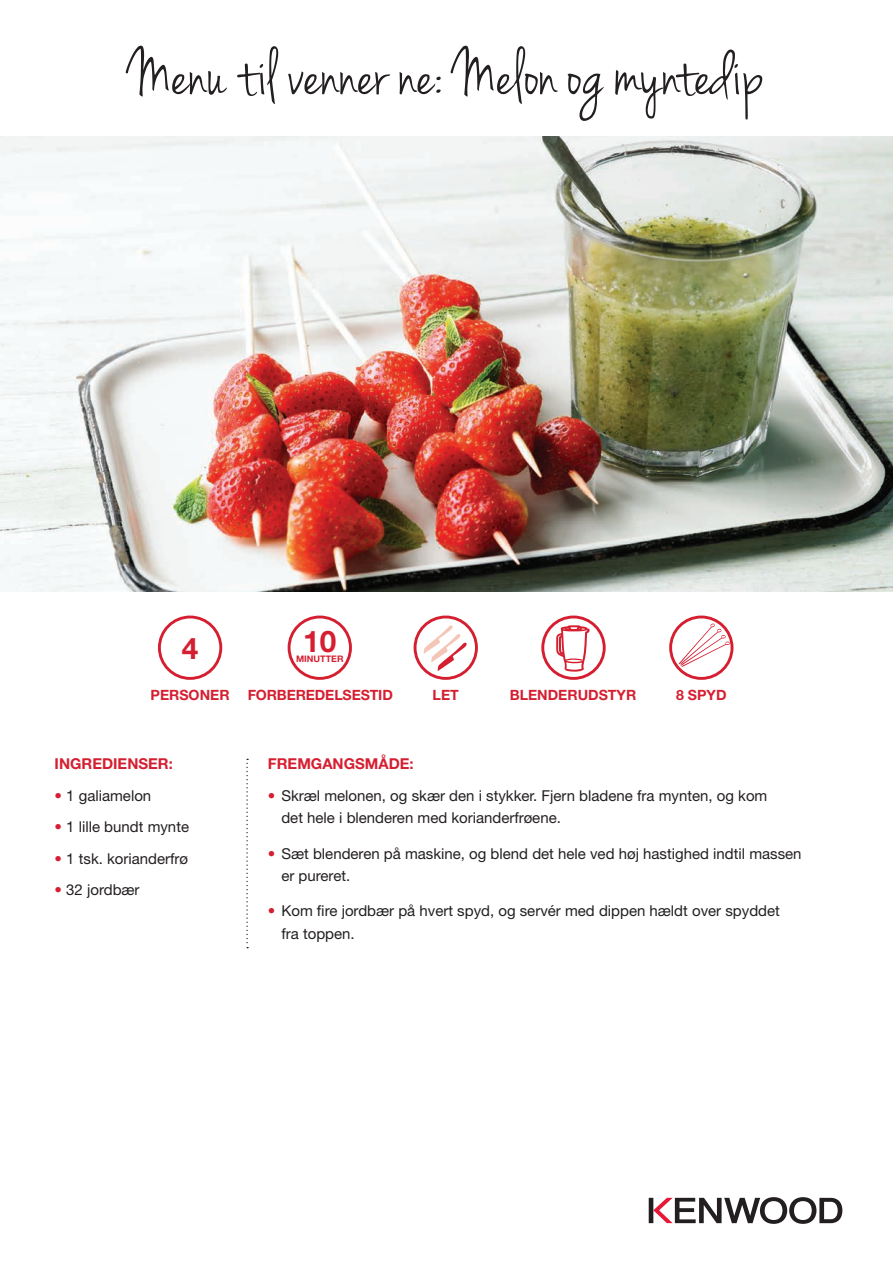
<style>
.page{position:relative;width:893px;height:1263px;background:#fff}
.page>*{position:absolute;margin:0;border:0;box-sizing:border-box;transform-origin:0 0}
.t1{font:69px "Jenna Sue";color:#231f20}
.t2{font:700 29.7px "Helvetica Neue LT Std";color:#d51f31}
.t3{font:15px/22.5px "Helvetica Neue LT Std";color:#231f20}
.t4{font:700 15px "Helvetica Neue LT Std";color:#d51f31}
.t5{font:700 14.1px "Helvetica Neue LT Std";color:#d51f31}
.t6{font:700 9px "Helvetica Neue LT Std";color:#d51f31}
.s1{color:#d51f31}
</style>
<div class="page">
<img style="left:0;top:137px;width:893px;height:454px">
<svg style="left:246px;top:759px;width:2px;height:189px"></svg>
<div style="left:288px;top:615px;width:64px;height:65px;border:3px solid #d51f31;border-radius:50%"></div>
<div style="left:158px;top:615px;width:64px;height:65px;border:3px solid #d51f31;border-radius:50%"></div>
<div style="left:541px;top:615px;width:65px;height:65px;border:3px solid #d51f31;border-radius:50%"></div>
<svg style="left:556px;top:625px;width:34px;height:47px"></svg>
<div style="left:414px;top:615px;width:64px;height:65px;border:3px solid #d51f31;border-radius:50%"></div>
<svg style="left:423px;top:625px;width:44px;height:46px"></svg>
<svg style="left:649px;top:1197px;width:193px;height:27px"></svg>
<div style="left:669px;top:615px;width:64px;height:65px;border:3px solid #d51f31;border-radius:50%"></div>
<svg style="left:679px;top:623px;width:51px;height:44px"></svg>
<p class="t1" style="left:129px;top:34px;width:637px">Menu til venner ne: Melon og myntedip</p>
<p class="t2" style="left:182px;top:630px;width:18px">4</p>
<p class="t5" style="left:151px;top:686px;width:81px">PERSONER</p>
<p class="t2" style="left:303px;top:623px;width:35px">10</p>
<p class="t6" style="left:296px;top:654px;width:49px">MINUTTER</p>
<p class="t5" style="left:248px;top:686px;width:147px">FORBEREDELSESTID</p>
<p class="t5" style="left:433px;top:686px;width:28px">LET</p>
<p class="t5" style="left:510px;top:686px;width:128px">BLENDERUDSTYR</p>
<p class="t5" style="left:676px;top:686px;width:52px">8 SPYD</p>
<p class="t4" style="left:55px;top:755px;width:120px">INGREDIENSER:</p>
<p class="t3" style="left:55px;top:784px;width:98px"><span class="s1">•</span> 1 galiamelon</p>
<p class="t3" style="left:55px;top:816px;width:136px"><span class="s1">•</span> 1 lille bundt mynte</p>
<p class="t3" style="left:55px;top:847px;width:135px"><span class="s1">•</span> 1 tsk. korianderfrø</p>
<p class="t3" style="left:55px;top:879px;width:87px"><span class="s1">•</span> 32 jordbær</p>
<p class="t4" style="left:268px;top:755px;width:147px">FREMGANGSMÅDE:</p>
<p class="t3" style="left:281px;top:784px;width:487px;text-indent:-14px"><span class="s1">•</span> Skræl melonen, og skær den i stykker. Fjern bladene fra mynten, og kom det hele i blenderen med korianderfrøene.</p>
<p class="t3" style="left:281px;top:842px;width:522px;text-indent:-14px"><span class="s1">•</span> Sæt blenderen på maskine, og blend det hele ved høj hastighed indtil massen er pureret.</p>
<p class="t3" style="left:281px;top:900px;width:500px;text-indent:-14px"><span class="s1">•</span> Kom fire jordbær på hvert spyd, og servér med dippen hældt over spyddet fra toppen.</p>
</div>
